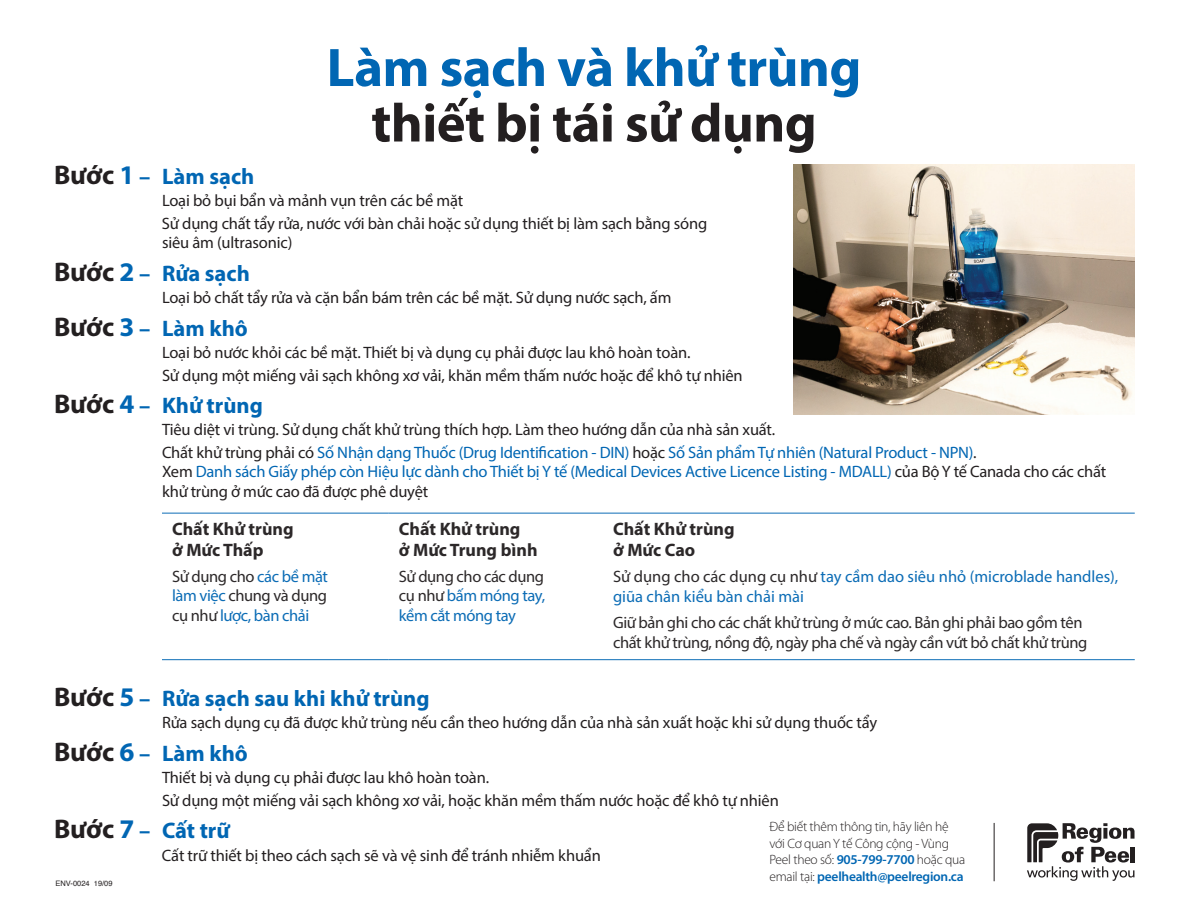
<style>
.page{position:relative;width:1188px;height:918px;background:#fff}
.page>*{position:absolute;margin:0;border:0;box-sizing:border-box;transform-origin:0 0}
.t1{font:700 54.75px "Myriad Pro";letter-spacing:-.01em;color:#0166b3}
.t2{font:700 54.75px "Myriad Pro";letter-spacing:-.01em;color:#231f20}
.t3{font:700 22.5px "Myriad Pro";color:#0166b3}
.t4{font:700 18px/21.6px "Myriad Pro";color:#231f20}
.t5{font:16.5px/22.5px "Myriad Pro";letter-spacing:-.01em;color:#231f20}
.t6{font:16.5px/19.5px "Myriad Pro";letter-spacing:-.015em;color:#0166b3}
.t7{font:300 13.5px/16.5px "Myriad Pro";letter-spacing:-.02em;color:#231f20}
.t8{font:7.5px "Helvetica";color:#231f20}
.s1{font-size:27px;color:#231f20}
.s2{font-size:27px}
.s3{color:#0166b3}
.s4{color:#231f20}
.s5{font-weight:600;color:#0166b3}
</style>
<div class="page">
<svg style="left:1027px;top:823px;width:108px;height:58px"></svg>
<hr style="left:162px;top:513px;width:227px;height:1px;background:#0166b3">
<hr style="left:389px;top:513px;width:214px;height:1px;background:#0166b3">
<hr style="left:603px;top:513px;width:532px;height:1px;background:#0166b3">
<hr style="left:162px;top:659px;width:227px;height:1px;background:#0166b3">
<hr style="left:389px;top:659px;width:214px;height:1px;background:#0166b3">
<hr style="left:603px;top:659px;width:532px;height:1px;background:#0166b3">
<img style="left:794px;top:164px;width:341px;height:250px">
<hr style="left:994px;top:823px;width:1px;height:58px;background:#231f20">
<h1 class="t1" style="left:327px;top:32px;width:536px">Làm sạch và khử trùng</h1>
<h1 class="t2" style="left:371px;top:87px;width:447px">thiết bị tái sử dụng</h1>
<h2 class="t3" style="left:54px;top:161px;width:202px"><span class="s1">Bước</span> <span class="s2">1</span> – Làm sạch</h2>
<p class="t5" style="left:162px;top:189px;width:547px">Loại bỏ bụi bẩn và mảnh vụn trên các bề mặt<br>Sử dụng chất tẩy rửa, nước với bàn chải hoặc sử dụng thiết bị làm sạch bằng sóng</p>
<p class="t5" style="left:162px;top:231px;width:132px">siêu âm (ultrasonic)</p>
<h2 class="t3" style="left:54px;top:258px;width:197px"><span class="s1">Bước</span> <span class="s2">2</span> – Rửa sạch</h2>
<p class="t5" style="left:162px;top:286px;width:511px">Loại bỏ chất tẩy rửa và cặn bẩn bám trên các bề mặt. Sử dụng nước sạch, ấm</p>
<h2 class="t3" style="left:54px;top:313px;width:195px"><span class="s1">Bước</span> <span class="s2">3</span> – Làm khô</h2>
<p class="t5" style="left:162px;top:341px;width:582px">Loại bỏ nước khỏi các bề mặt. Thiết bị và dụng cụ phải được lau khô hoàn toàn.<br>Sử dụng một miếng vải sạch không xơ vải, khăn mềm thấm nước hoặc để khô tự nhiên</p>
<h2 class="t3" style="left:54px;top:391px;width:210px"><span class="s1">Bước</span> <span class="s2">4</span> – Khử trùng</h2>
<p class="t5" style="left:162px;top:418px;width:816px">Tiêu diệt vi trùng. Sử dụng chất khử trùng thích hợp. Làm theo hướng dẫn của nhà sản xuất.<br>Chất khử trùng phải có <span class="s3">Số Nhận dạng Thuốc (Drug Identification - DIN)</span> hoặc <span class="s3">Số Sản phẩm Tự nhiên (Natural Product - NPN)</span>.</p>
<p class="t6" style="left:162px;top:462px;width:946px"><span class="s4">Xem</span> Danh sách Giấy phép còn Hiệu lực dành cho Thiết bị Y tế (Medical Devices Active Licence Listing - MDALL) <span class="s4">của Bộ Y tế Canada cho các chất khử trùng ở mức cao đã được phê duyệt</span></p>
<p class="t4" style="left:172px;top:517px;width:123px">Chất Khử trùng ở Mức Thấp</p>
<p class="t6" style="left:172px;top:566px;width:157px;text-align:justify"><span class="s4">Sử dụng cho</span> các bề mặt làm việc <span class="s4">chung và dụng cụ như</span> lược, bàn chải</p>
<p class="t4" style="left:399px;top:517px;width:140px">Chất Khử trùng<br>ở Mức Trung bình</p>
<p class="t6" style="left:399px;top:566px;width:148px;text-align:justify"><span class="s4">Sử dụng cho các dụng cụ như</span> bấm móng tay, kềm cắt móng tay</p>
<p class="t4" style="left:613px;top:517px;width:123px">Chất Khử trùng ở Mức Cao</p>
<p class="t6" style="left:613px;top:566px;width:507px"><span class="s4">Sử dụng cho các dụng cụ như</span> tay cầm dao siêu nhỏ (microblade handles), giũa chân kiểu bàn chải mài</p>
<p class="t5" style="left:613px;top:613px;width:476px;line-height:19.5px">Giữ bản ghi cho các chất khử trùng ở mức cao. Bản ghi phải bao gồm tên chất khử trùng, nồng độ, ngày pha chế và ngày cần vứt bỏ chất khử trùng</p>
<h2 class="t3" style="left:54px;top:684px;width:377px"><span class="s1">Bước</span> <span class="s2">5</span> – Rửa sạch sau khi khử trùng</h2>
<p class="t5" style="left:162px;top:711px;width:717px">Rửa sạch dụng cụ đã được khử trùng nếu cần theo hướng dẫn của nhà sản xuất hoặc khi sử dụng thuốc tẩy</p>
<h2 class="t3" style="left:54px;top:738px;width:195px"><span class="s1">Bước</span> <span class="s2">6</span> – Làm khô</h2>
<p class="t5" style="left:162px;top:766px;width:618px">Thiết bị và dụng cụ phải được lau khô hoàn toàn.<br>Sử dụng một miếng vải sạch không xơ vải, hoặc khăn mềm thấm nước hoặc để khô tự nhiên</p>
<h2 class="t3" style="left:54px;top:816px;width:177px"><span class="s1">Bước</span> <span class="s2">7</span> – Cất trữ</h2>
<p class="t5" style="left:162px;top:844px;width:440px">Cất trữ thiết bị theo cách sạch sẽ và vệ sinh để tránh nhiễm khuẩn</p>
<p class="t7" style="left:770px;top:818px;width:197px">Để biết thêm thông tin, hãy liên hệ với Cơ quan Y tế Công cộng - Vùng Peel theo số: <span class="s5">905-799-7700</span> hoặc qua email tại: <span class="s5">peelhealth@peelregion.ca</span></p>
<p class="t8" style="left:56px;top:878px;width:59px">ENV-0024 19/09</p>
</div>
